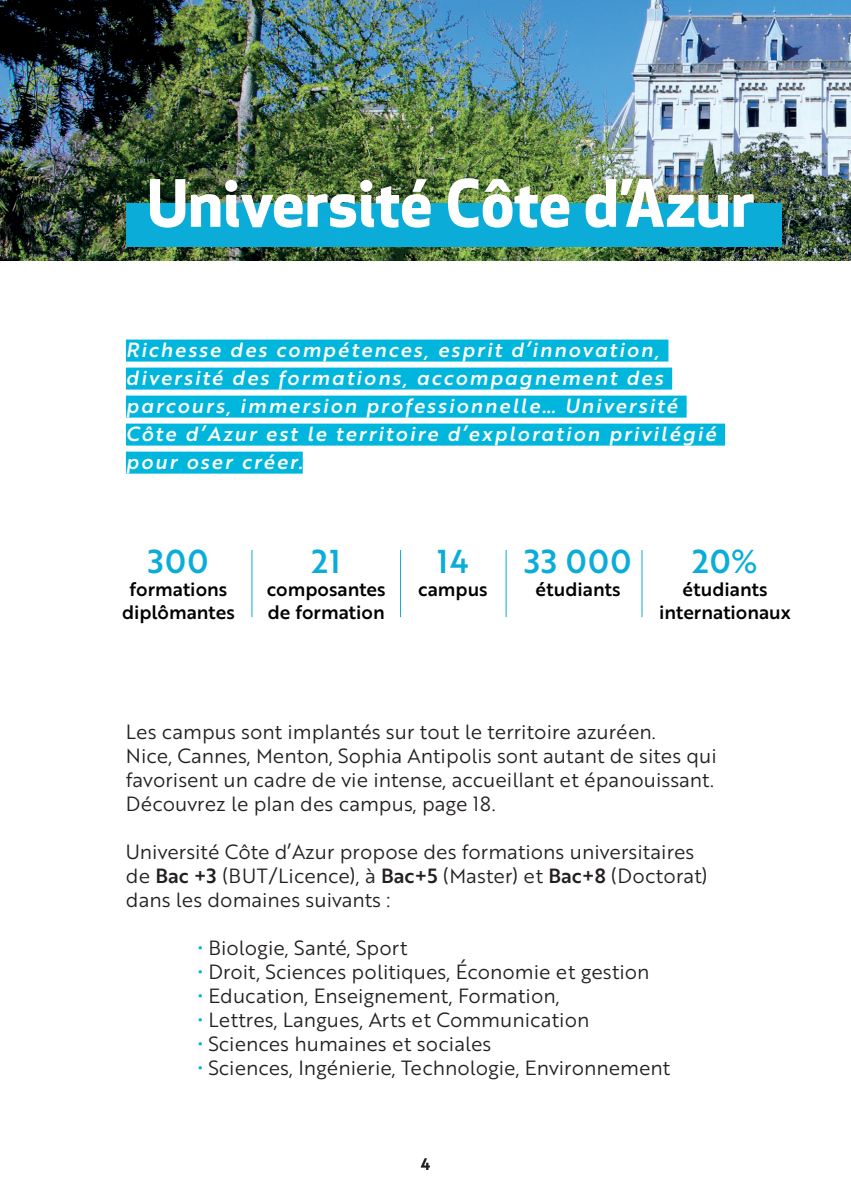
<style>
.page{position:relative;width:851px;height:1191px;background:#fff}
.page>*{position:absolute;margin:0;border:0;box-sizing:border-box;transform-origin:0 0}
.t1{font:700 63.6px "Apex New";color:#fff}
.t2{font:32.2px "Brother 1816 Medium";letter-spacing:.04em;color:#0badd8}
.t3{font:20px/24px "Brother 1816 Book";color:#231f20}
.t4{font:20px/28px "Brother 1816 Medium Italic";letter-spacing:.1em;color:#fff}
.t5{font:19px/22.8px "Brother 1816 Medium";color:#000001;text-align:center}
.t6{font:16px "Brother 1816 Medium";color:#231f20}
.s1{font-family:"Brother 1816 Medium"}
.s2{color:#0badd8}
</style>
<div class="page">
<img style="left:0;top:0;width:850px;height:261px">
<div style="left:126px;top:203px;width:655px;height:43px;background:#0badd8"></div>
<hr style="left:251px;top:550px;width:1px;height:67px;background:#0badd8">
<hr style="left:641px;top:550px;width:1px;height:67px;background:#0badd8">
<hr style="left:400px;top:550px;width:1px;height:67px;background:#0badd8">
<hr style="left:505px;top:550px;width:1px;height:67px;background:#0badd8">
<div style="left:126px;top:339px;width:542px;height:22px;background:#00b6dd"></div>
<div style="left:126px;top:367px;width:546px;height:22px;background:#00b6dd"></div>
<div style="left:126px;top:395px;width:560px;height:22px;background:#00b6dd"></div>
<div style="left:126px;top:423px;width:599px;height:22px;background:#00b6dd"></div>
<div style="left:126px;top:451px;width:177px;height:22px;background:#00b6dd"></div>
<h1 class="t1" style="left:147px;top:157px;width:608px">Université Côte d’Azur</h1>
<p class="t4" style="left:126px;top:335px;width:591px">Richesse des compétences, esprit d’innovation, diversité des formations, accompagnement des parcours, immersion professionnelle… Université Côte d’Azur est le territoire d’exploration privilégié pour oser créer.</p>
<h2 class="t2" style="left:148px;top:537px;width:62px">300</h2>
<p class="t5" style="left:122px;top:577px;width:114px">formations diplômantes</p>
<h2 class="t2" style="left:311px;top:537px;width:31px">21</h2>
<p class="t5" style="left:267px;top:577px;width:120px;text-align:left">composantes de formation</p>
<h2 class="t2" style="left:437px;top:537px;width:33px">14</h2>
<p class="t5" style="left:418px;top:577px;width:71px">campus</p>
<h2 class="t2" style="left:524px;top:537px;width:108px">33 000</h2>
<p class="t5" style="left:535px;top:577px;width:86px">étudiants</p>
<h2 class="t2" style="left:692px;top:537px;width:67px">20%</h2>
<p class="t5" style="left:659px;top:577px;width:133px">étudiants internationaux</p>
<p class="t3" style="left:126px;top:718px;width:592px">Les campus sont implantés sur tout le territoire azuréen.<br>Nice, Cannes, Menton, Sophia Antipolis sont autant de sites qui favorisent un cadre de vie intense, accueillant et épanouissant.<br>Découvrez le plan des campus, page 18.</p>
<p class="t3" style="left:126px;top:838px;width:583px">Université Côte d’Azur propose des formations universitaires de <span class="s1">Bac +3</span> (BUT/Licence), à <span class="s1">Bac+5</span> (Master) et <span class="s1">Bac+8</span> (Doctorat) dans les domaines suivants :</p>
<p class="t3" style="left:198px;top:934px;width:211px"><span class="s2">•</span> Biologie, Santé, Sport</p>
<p class="t3" style="left:198px;top:958px;width:453px"><span class="s2">•</span> Droit, Sciences politiques, Économie et gestion</p>
<p class="t3" style="left:198px;top:982px;width:363px"><span class="s2">•</span> Education, Enseignement, Formation,</p>
<p class="t3" style="left:198px;top:1006px;width:393px"><span class="s2">•</span> Lettres, Langues, Arts et Communication</p>
<p class="t3" style="left:198px;top:1030px;width:295px"><span class="s2">•</span> Sciences humaines et sociales</p>
<p class="t3" style="left:198px;top:1054px;width:473px"><span class="s2">•</span> Sciences, Ingénierie, Technologie, Environnement</p>
<p class="t6" style="left:421px;top:1152px;width:11px">4</p>
</div>
